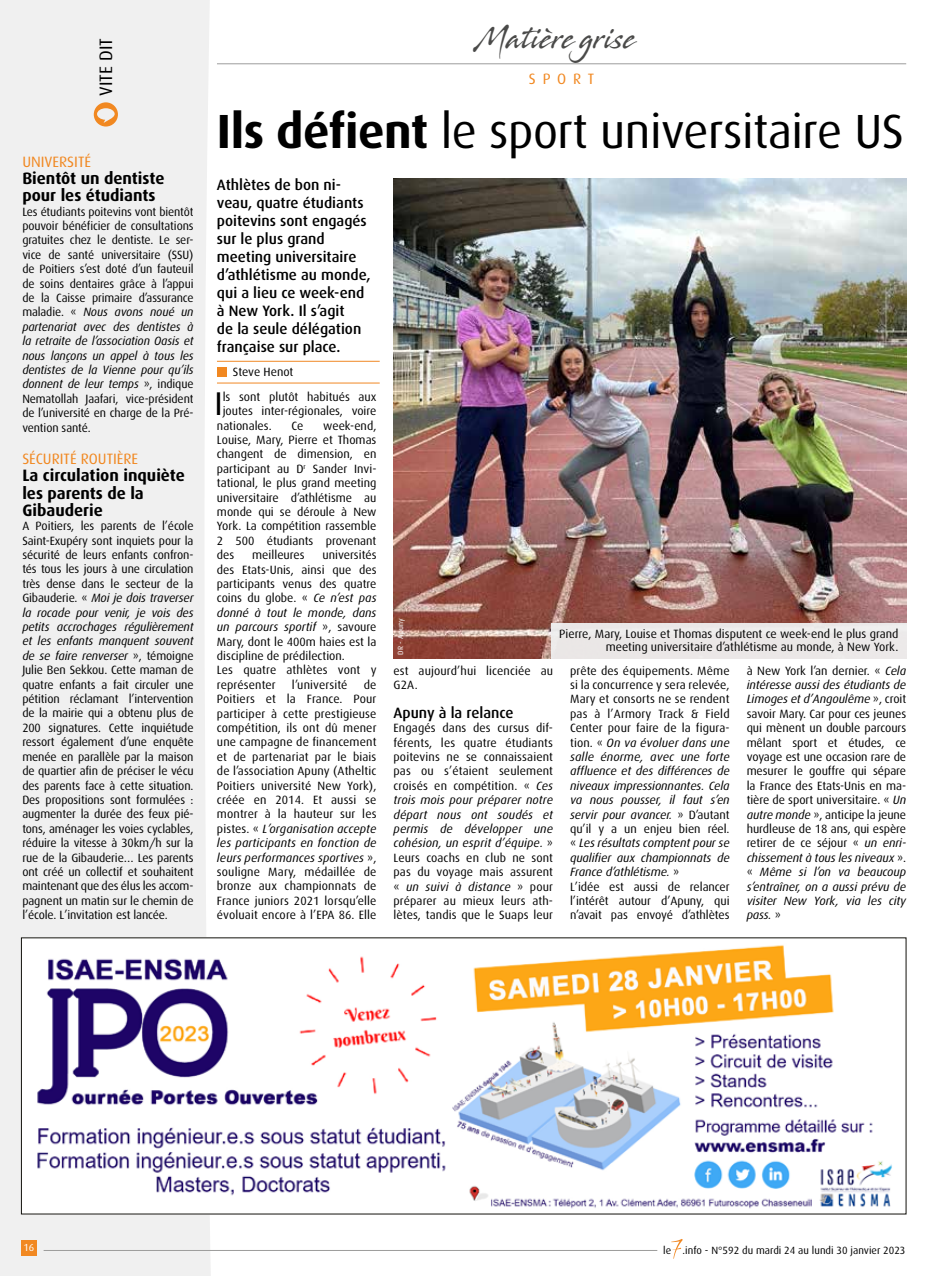
<style>
.page{position:relative;width:936px;height:1276px;background:#fff}
.page>*{position:absolute;margin:0;border:0;box-sizing:border-box;transform-origin:0 0}
.t1{font:48px "Dax";letter-spacing:-.01em;color:#000}
.t2{font:33px "Dax";color:#000}
.t3{font:30px "Stingray";letter-spacing:.04em;color:#4a4a49;scale:.74 1}
.t4{font:18px "Dax";color:#000}
.t5{font:700 16.5px/17.2px "Dax";color:#000}
.t6{font:500 15px/18px "Dax";color:#000}
.t7{font:15px "Dax";color:#f18821}
.t8{font:12px/14.4px "Dax";color:#000;text-align:justify}
.t9{font:10.5px "Dax";color:#000}
.t10{font:10.2px "Dax";color:#fff}
.t11{font:7.5px "Dax";letter-spacing:.01em;color:#fff}
.s1{font-style:italic}
.s2{font-weight:700}
</style>
<div class="page">
<hr style="left:217px;top:361px;width:162px;height:1px;background:#f18825">
<div style="left:217px;top:367px;width:9px;height:10px;background:#f18821"></div>
<hr style="left:217px;top:383px;width:162px;height:1px;background:#f18825">
<div style="left:0;top:0;width:211px;height:1276px;background:#f0f0f0"></div>
<div style="left:21px;top:1240px;width:15px;height:15px;background:#f18821"></div>
<img style="left:393px;top:179px;width:513px;height:480px">
<svg style="left:94px;top:102px;width:24px;height:24px"></svg>
<div style="left:551px;top:623px;width:355px;height:36px;background:#ebe7e7"></div>
<hr style="left:217px;top:64px;width:689px;height:1px;background:#9d9d9c">
<img style="left:23px;top:939px;width:869px;height:273px">
<hr style="left:44px;top:1250px;width:613px;height:1px;background:#9d9d9c">
<svg style="left:671px;top:1239px;width:11px;height:19px"></svg>
<h3 class="t4" style="left:96px;top:96px;width:59px;rotate:-90deg">VITE DIT</h3>
<p class="t7" style="left:22px;top:153px;width:70px">UNIVERSITÉ</p>
<h3 class="t5" style="left:22px;top:170px;width:144px">Bientôt un dentiste pour les étudiants</h3>
<p class="t8" style="left:22px;top:204px;width:173px">Les étudiants poitevins vont bientôt pouvoir bénéficier de consultations gratuites chez le dentiste. Le ser&shy;vice de santé universitaire (SSU) de Poitiers s’est doté d’un fauteuil de soins dentaires grâce à l’appui de la Caisse primaire d’assurance maladie. « <span class="s1">Nous avons noué un partenariat avec des dentistes à la retraite de l’association Oasis et nous lançons un appel à tous les dentistes de la Vienne pour qu’ils donnent de leur temps</span> », indique Nematollah Jaafari, vice-président de l’université en charge de la Pré&shy;vention santé.</p>
<p class="t7" style="left:22px;top:450px;width:117px">SÉCURITÉ ROUTIÈRE</p>
<h3 class="t5" style="left:22px;top:467px;width:164px">La circulation inquiète les parents de la<br>Gibauderie</h3>
<p class="t8" style="left:22px;top:519px;width:173px">A Poitiers, les parents de l’école Saint-Exupéry sont inquiets pour la sécurité de leurs enfants confron&shy;tés tous les jours à une circulation très dense dans le secteur de la Gibauderie. « <span class="s1">Moi je dois traverser la rocade pour venir, je vois des petits accrochages régulièrement et les enfants manquent souvent de se faire renverser</span> », témoigne Julie Ben Sekkou. Cette maman de quatre enfants a fait circuler une pétition réclamant l’intervention de la mairie qui a obtenu plus de 200 signatures. Cette inquiétude ressort également d’une enquête menée en parallèle par la maison de quartier afin de préciser le vécu des parents face à cette situation.<br>Des propositions sont formulées : augmenter la durée des feux pié&shy;tons, aménager les voies cyclables, réduire la vitesse à 30km/h sur la rue de la Gibauderie… Les parents ont créé un collectif et souhaitent maintenant que des élus les accom&shy;pagnent un matin sur le chemin de l’école. L’invitation est lancée.</p>
<h3 class="t3" style="left:476px;top:18px;width:218px">Matière grise</h3>
<p class="t7" style="left:529px;top:71px;width:67px">SPORT</p>
<h1 class="t1" style="left:217px;top:105px;width:688px"><span class="s2">Ils défient</span> le sport universitaire US</h1>
<p class="t6" style="left:217px;top:176px;width:155px">Athlètes de bon ni&shy;veau, quatre étudiants poitevins sont engagés sur le plus grand meeting universitaire d’athlétisme au monde, qui a lieu ce week-end à New York. Il s’agit<br>de la seule délégation française sur place.</p>
<p class="t8" style="left:233px;top:364px;width:62px">Steve Henot</p>
<h2 class="t2" style="left:214px;top:385px;width:10px">I</h2>
<p class="t8" style="left:223px;top:389px;width:155px">ls sont plutôt habitués aux</p>
<p class="t8" style="left:223px;top:404px;width:155px">joutes inter-régionales, voire</p>
<p class="t8" style="left:217px;top:418px;width:56px">nationales.</p>
<p class="t8" style="left:291px;top:418px;width:13px">Ce</p>
<p class="t8" style="left:217px;top:418px;width:161px;text-indent:106px">week-end, Louise, Mary, Pierre et Thomas changent de dimension, en participant au D<sup>r</sup> Sander Invi&shy;tational, le plus grand meeting universitaire d’athlétisme au monde qui se déroule à New York. La compétition rassemble 2 500 étudiants provenant des</p>
<p class="t8" style="left:252px;top:548px;width:54px">meilleures</p>
<p class="t8" style="left:217px;top:548px;width:161px;text-align:left;text-indent:106px">universités des Etats-Unis, ainsi que des participants venus des quatre coins du globe. « <span class="s1">Ce n’est pas donné à tout le monde, dans un parcours sportif</span> », savoure<br>Mary, dont le 400m haies est la discipline de prédilection.<br>Les quatre athlètes vont y représenter</p>
<p class="t8" style="left:292px;top:677px;width:57px">l’université</p>
<p class="t8" style="left:217px;top:677px;width:161px;text-indent:147px">de Poitiers et la France. Pour participer à cette prestigieuse compétition, ils ont dû mener une campagne de financement et de partenariat par le biais de l’association Apuny (Atheltic Poitiers université New York), créée en 2014. Et aussi se montrer à la hauteur sur les pistes. « <span class="s1">L’organisation accepte les participants en fonction de leurs performances sportives</span> », souligne Mary, médaillée de bronze aux championnats de France juniors 2021 lorsqu’elle évoluait encore à l’EPA 86. Elle</p>
<p class="t11" style="left:396px;top:654px;width:37px;rotate:-90deg">DR - Apuny</p>
<p class="t8" style="left:559px;top:627px;width:340px;line-height:13.5px;text-align:right">Pierre, Mary, Louise et Thomas disputent ce week-end le plus grand meeting universitaire d’athlétisme au monde, à New York.</p>
<p class="t8" style="left:393px;top:663px;width:161px">est aujourd’hui licenciée au<br>G2A.</p>
<p class="t6" style="left:393px;top:703px;width:121px">Apuny à la relance</p>
<p class="t8" style="left:393px;top:721px;width:161px">Engagés dans des cursus dif&shy;férents, les quatre étudiants poitevins ne se connaissaient pas ou s’étaient seulement croisés en compétition. « <span class="s1">Ces trois mois pour préparer notre départ nous ont soudés et permis de développer une cohésion, un esprit d’équipe.</span> » Leurs coachs en club ne sont pas du voyage mais assurent « <span class="s1">un suivi à distance</span> » pour préparer au mieux leurs ath&shy;lètes, tandis que le Suaps leur</p>
<p class="t8" style="left:570px;top:663px;width:161px;text-align:left">prête des équipements. Même si la concurrence y sera relevée,<br>Mary et consorts ne se rendent pas à l’Armory Track &amp; Field<br>Center pour faire de la figura&shy;tion. « <span class="s1">On va évoluer dans une salle énorme, avec une forte affluence et des différences de niveaux impressionnantes. Cela va nous pousser, il faut s’en servir pour avancer.</span> » D’autant qu’il y a un enjeu bien réel. « <span class="s1">Les résultats comptent pour se qualifier aux championnats de<br>France d’athlétisme.</span> »<br>L’idée est aussi de relancer l’intérêt autour d’Apuny, qui n’avait pas envoyé d’athlètes</p>
<p class="t8" style="left:746px;top:663px;width:161px">à New York l’an dernier. « <span class="s1">Cela intéresse aussi des étudiants de Limoges et d’Angoulême</span> », croit savoir Mary. Car pour ces jeunes qui mènent un double parcours mêlant sport et études, ce voyage est une occasion rare de mesurer le gouffre qui sépare la France des Etats-Unis en ma&shy;tière de sport universitaire. « <span class="s1">Un autre monde</span> », anticipe la jeune hurdleuse de 18 ans, qui espère retirer de ce séjour « <span class="s1">un enri&shy;chissement à tous les niveaux</span> ». « <span class="s1">Même si l’on va beaucoup s’entraîner, on a aussi prévu de visiter New York, via les city pass.</span> »</p>
<p class="t10" style="left:23px;top:1242px;width:12px">16</p>
<p class="t9" style="left:663px;top:1244px;width:244px">le .info - N°592 du mardi 24 au lundi 30 janvier 2023</p>
</div>
